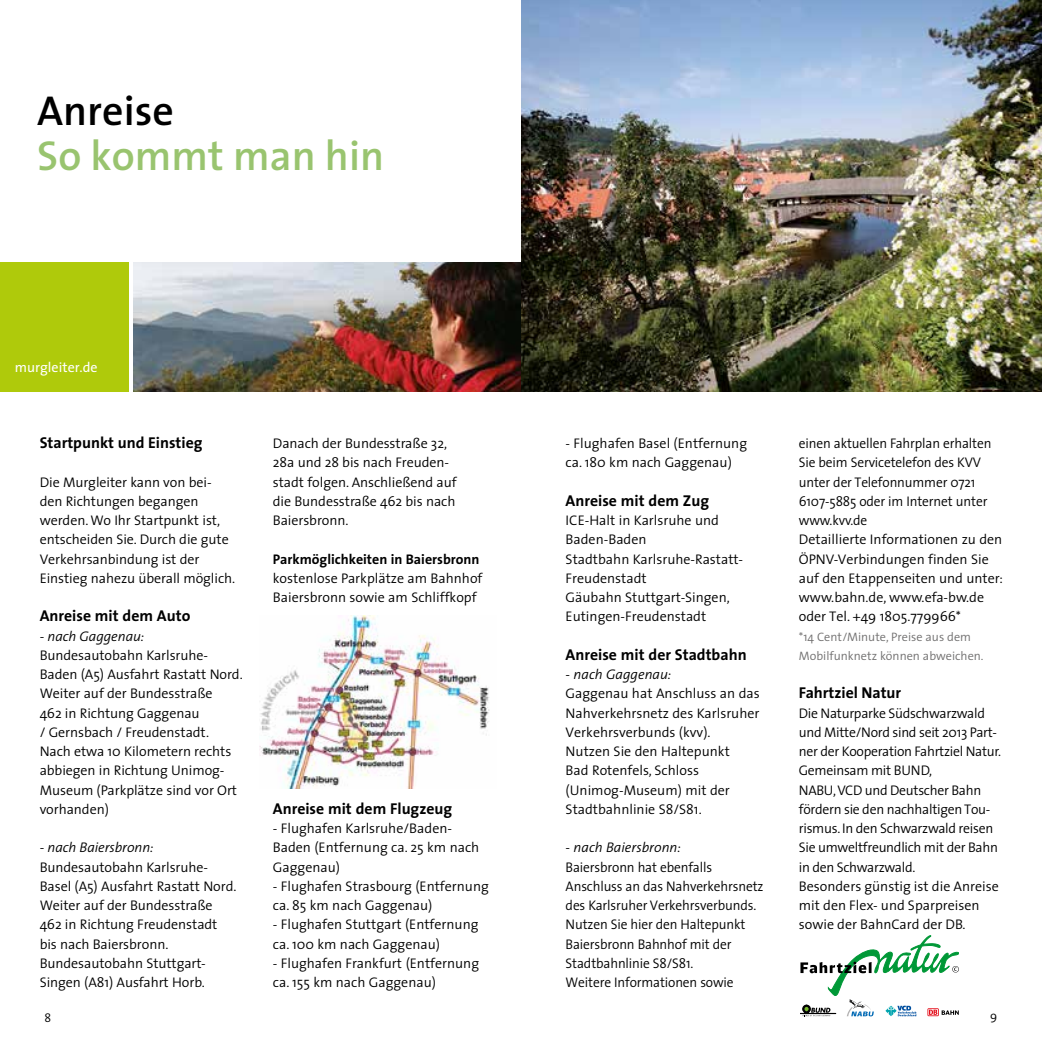
<style>
.page{position:relative;width:1042px;height:1042px;background:#fff}
.page>*{position:absolute;margin:0;border:0;box-sizing:border-box;transform-origin:0 0}
.t1{font:600 42px "The Sans 6";color:#99c46f}
.t2{font:600 42px "The Sans 6";color:#000}
.t3{font:15.75px "The Sans 7 Bold Plain";color:#000}
.t4{font:300 14px/19.2px "The Sans 4";letter-spacing:-.005em;color:#000}
.t5{font:300 14px/19.2px "The Sans 4";letter-spacing:-.005em;color:#000;scale:.96 1}
.t6{font:italic 300 14px "The Sans 4";color:#000}
.t7{font:14px "The Sans 7 Bold Plain";color:#000}
.t8{font:14px "The Sans 5";color:#fff}
.t9{font:300 12.25px/19.2px "The Sans 4";color:#706f6f}
.t10{font:300 12.25px "The Sans 4";color:#000}
</style>
<div class="page">
<img style="left:521px;top:0;width:521px;height:392px">
<img style="left:134px;top:263px;width:387px;height:129px">
<img style="left:260px;top:615px;width:230px;height:173px">
<div style="left:0;top:263px;width:129px;height:129px;background:#afca0b"></div>
<svg style="left:800px;top:935px;width:159px;height:81px"></svg>
<h1 class="t2" style="left:37px;top:76px;width:138px">Anreise</h1>
<h1 class="t1" style="left:37px;top:121px;width:348px">So kommt man hin</h1>
<p class="t8" style="left:15px;top:356px;width:84px">murgleiter.de</p>
<p class="t3" style="left:40px;top:429px;width:164px">Startpunkt und Einstieg</p>
<p class="t4" style="left:40px;top:472px;width:197px">Die Murgleiter kann von bei&shy;den Richtungen begangen werden. Wo Ihr Startpunkt ist, entscheiden Sie. Durch die gute<br>Verkehrsanbindung ist der<br>Einstieg nahezu überall möglich.</p>
<p class="t3" style="left:40px;top:603px;width:152px">Anreise mit dem Auto</p>
<p class="t6" style="left:40px;top:624px;width:106px">- nach Gaggenau:</p>
<p class="t4" style="left:40px;top:645px;width:204px">Bundesautobahn Karlsruhe-<br>Baden (A5) Ausfahrt Rastatt Nord.<br>Weiter auf der Bundesstraße<br>462 in Richtung Gaggenau<br>/ Gernsbach / Freudenstadt.<br>Nach etwa 10 Kilometern rechts abbiegen in Richtung Unimog-<br>Museum (Parkplätze sind vor Ort vorhanden)</p>
<p class="t6" style="left:40px;top:836px;width:116px">- nach Baiersbronn:</p>
<p class="t4" style="left:40px;top:857px;width:198px">Bundesautobahn Karlsruhe-<br>Basel (A5) Ausfahrt Rastatt Nord.<br>Weiter auf der Bundesstraße<br>462 in Richtung Freudenstadt bis nach Baiersbronn.<br>Bundesautobahn Stuttgart-<br>Singen (A81) Ausfahrt Horb.</p>
<p class="t4" style="left:273px;top:433px;width:185px">Danach der Bundesstraße 32,<br>28a und 28 bis nach Freuden&shy;stadt folgen. Anschließend auf die Bundesstraße 462 bis nach<br>Baiersbronn.</p>
<p class="t7" style="left:273px;top:547px;width:208px">Parkmöglichkeiten in Baiersbronn</p>
<p class="t4" style="left:273px;top:568px;width:211px">kostenlose Parkplätze am Bahnhof<br>Baiersbronn sowie am Schliffkopf</p>
<p class="t3" style="left:273px;top:795px;width:181px">Anreise mit dem Flugzeug</p>
<p class="t4" style="left:273px;top:818px;width:208px">- Flughafen Karlsruhe/Baden-<br>Baden (Entfernung ca. 25 km nach<br>Gaggenau)</p>
<p class="t4" style="left:273px;top:876px;width:217px">- Flughafen Strasbourg (Entfernung ca. 85 km nach Gaggenau)</p>
<p class="t4" style="left:273px;top:914px;width:207px">- Flughafen Stuttgart (Entfernung ca. 100 km nach Gaggenau)</p>
<p class="t4" style="left:273px;top:953px;width:208px">- Flughafen Frankfurt (Entfernung ca. 155 km nach Gaggenau)</p>
<p class="t4" style="left:566px;top:433px;width:183px">- Flughafen Basel (Entfernung ca. 180 km nach Gaggenau)</p>
<p class="t3" style="left:566px;top:487px;width:145px">Anreise mit dem Zug</p>
<p class="t4" style="left:566px;top:510px;width:179px">ICE-Halt in Karlsruhe und<br>Baden-Baden<br>Stadtbahn Karlsruhe-Rastatt-<br>Freudenstadt<br>Gäubahn Stuttgart-Singen,<br>Eutingen-Freudenstadt</p>
<p class="t3" style="left:566px;top:641px;width:182px">Anreise mit der Stadtbahn</p>
<p class="t6" style="left:566px;top:663px;width:107px">- nach Gaggenau:</p>
<p class="t4" style="left:566px;top:683px;width:196px">Gaggenau hat Anschluss an das<br>Nahverkehrsnetz des Karlsruher<br>Verkehrsverbunds (kvv).<br>Nutzen Sie den Haltepunkt<br>Bad Rotenfels, Schloss (Unimog-Museum) mit der<br>Stadtbahnlinie S8/S81.</p>
<p class="t6" style="left:566px;top:836px;width:117px">- nach Baiersbronn:</p>
<p class="t5" style="left:566px;top:857px;width:208px">Baiersbronn hat ebenfalls<br>Anschluss an das Nahverkehrsnetz des Karlsruher Verkehrsverbunds.<br>Nutzen Sie hier den Haltepunkt<br>Baiersbronn Bahnhof mit der<br>Stadtbahnlinie S8/S81.<br>Weitere Informationen sowie</p>
<p class="t5" style="left:799px;top:433px;width:214px">einen aktuellen Fahrplan erhalten<br>Sie beim Servicetelefon des KVV unter der Telefonnummer 0721<br>6107-5885 oder im Internet unter www.kvv.de<br>Detaillierte Informationen zu den<br>ÖPNV-Verbindungen finden Sie auf den Etappenseiten und unter: www.bahn.de, www.efa-bw.de oder Tel. +49 1805.779966*</p>
<p class="t9" style="left:799px;top:626px;width:186px">*14 Cent/Minute, Preise aus dem<br>Mobilfunknetz können abweichen.</p>
<p class="t3" style="left:799px;top:680px;width:104px">Fahrtziel Natur</p>
<p class="t4" style="left:799px;top:703px;width:204px">Die Naturparke Südschwarzwald und Mitte/Nord sind seit 2013 Part&shy;ner der Kooperation Fahrtziel Natur.<br>Gemeinsam mit BUND,<br>NABU, VCD und Deutscher Bahn fördern sie den nachhaltigen Tou&shy;rismus. In den Schwarzwald reisen<br>Sie umweltfreundlich mit der Bahn in den Schwarzwald.<br>Besonders günstig ist die Anreise mit den Flex- und Sparpreisen sowie der BahnCard der DB.</p>
<p class="t10" style="left:45px;top:1007px;width:8px">8</p>
<p class="t10" style="left:990px;top:1006px;width:9px">9</p>
</div>
